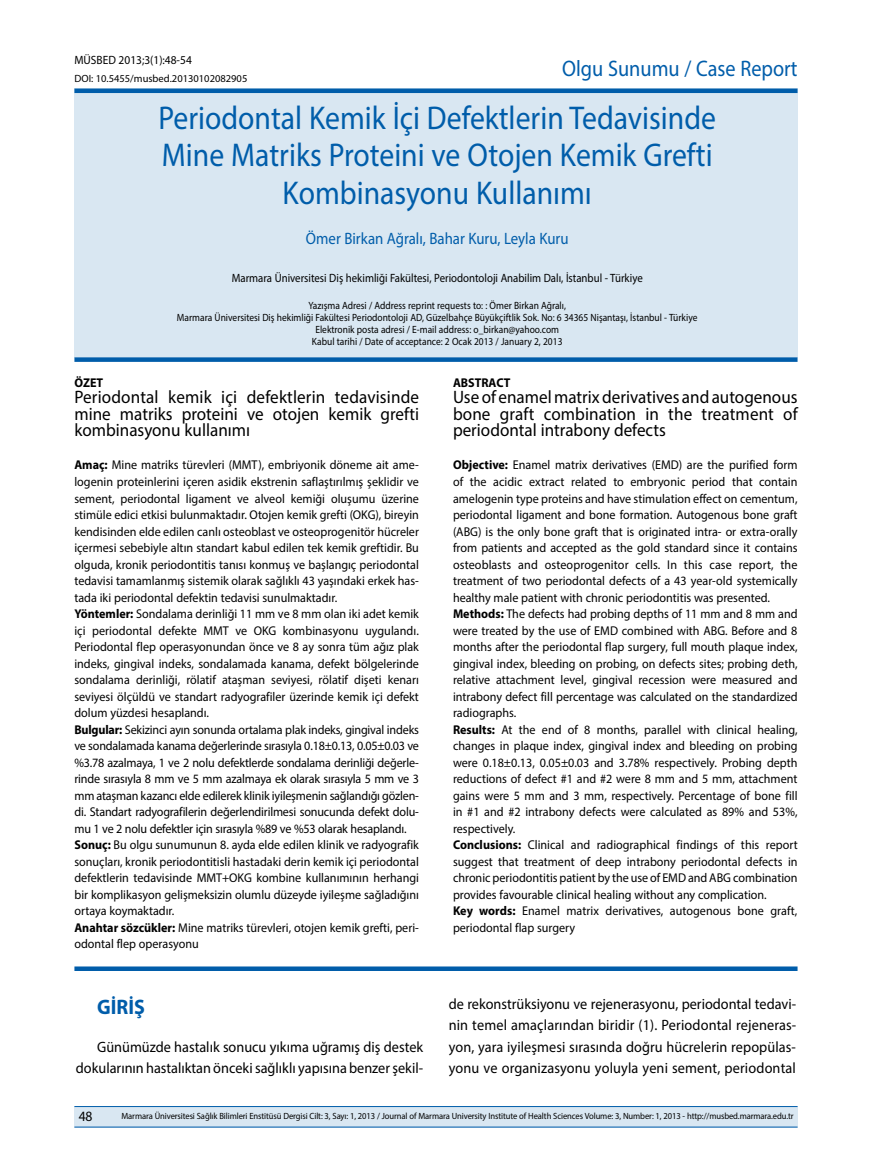
<style>
.page{position:relative;width:872px;height:1170px;background:#fff}
.page>*{position:absolute;margin:0;border:0;box-sizing:border-box;transform-origin:0 0}
.t1{font:33px/37.5px "Myriad Pro";color:#005daa;text-align:center;scale:.9 1}
.t2{font:22.5px "Myriad Pro";color:#005daa;scale:.9 1}
.t3{font:700 21px "Myriad Pro";color:#005daa;scale:.95 1}
.t4{font:18px/16.5px "Myriad Pro";color:#000;text-align:justify;scale:.95 1}
.t5{font:16.5px "Myriad Pro";color:#005daa;scale:.9 1}
.t6{font:15px/21.5px "Myriad Pro";color:#000;text-align:right;scale:.95 1}
.t7{font:14.25px "Myriad Pro";color:#000;scale:.95 1}
.t8{font:12.75px/16.5px "Myriad Pro";color:#000;scale:.95 1}
.t9{font:700 12.75px "Myriad Pro";color:#000;scale:.95 1}
.t10{font:12px "Myriad Pro";color:#000;scale:.9 1}
.t11{font:12px "Myriad Pro";color:#000;scale:.95 1}
.t12{font:10.5px/12px "Myriad Pro";color:#000;text-align:center;scale:.9 1}
.t13{font:10.5px "Myriad Pro";color:#000}
.t14{font:9px "Myriad Pro";letter-spacing:-.01em;color:#000;scale:.95 1}
.s1{font-weight:700}
</style>
<div class="page">
<div style="left:74px;top:1106px;width:723px;height:21px;background:#d9e7f2"></div>
<hr style="left:74px;top:1126px;width:723px;height:1px;background:#005daa">
<hr style="left:74px;top:1106px;width:723px;height:1px;background:#005daa">
<div style="left:74px;top:88px;width:723px;height:270px;background:#d9e7f2"></div>
<div style="left:74px;top:357px;width:723px;height:5px;background:#005daa"></div>
<svg style="left:74px;top:966px;width:723px;height:4px;background:#1f70b4"></svg>
<div style="left:74px;top:88px;width:723px;height:5px;background:#005daa"></div>
<p class="t11" style="left:74px;top:53px;width:125px">MÜSBED 2013;3(1):48-54</p>
<p class="t13" style="left:74px;top:72px;width:174px">DOI: 10.5455/musbed.20130102082905</p>
<h2 class="t2" style="left:562px;top:55px;width:263px">Olgu Sunumu / Case Report</h2>
<h1 class="t1" style="left:158px;top:98px;width:621px">Periodontal Kemik İçi Defektlerin Tedavisinde<br>Mine Matriks Proteini ve Otojen Kemik Grefti<br>Kombinasyonu Kullanımı</h1>
<p class="t5" style="left:306px;top:229px;width:293px">Ömer Birkan Ağralı, Bahar Kuru, Leyla Kuru</p>
<p class="t10" style="left:232px;top:270px;width:458px">Marmara Üniversitesi Diş hekimliği Fakültesi, Periodontoloji Anabilim Dalı, İstanbul - Türkiye</p>
<p class="t12" style="left:177px;top:299px;width:580px">Yazışma Adresi / Address reprint requests to: : Ömer Birkan Ağralı,<br>Marmara Üniversitesi Diş hekimliği Fakültesi Periodontoloji AD, Güzelbahçe Büyükçiftlik Sok. No: 6 34365 Nişantaşı, İstanbul - Türkiye Elektronik posta adresi / E-mail address: o_birkan@yahoo.com<br>Kabul tarihi / Date of acceptance: 2 Ocak 2013 / January 2, 2013</p>
<p class="t9" style="left:74px;top:374px;width:32px">ÖZET</p>
<h3 class="t4" style="left:74px;top:389px;width:364px">Periodontal kemik içi defektlerin tedavisinde mine matriks proteini ve otojen kemik grefti kombinasyonu kullanımı</h3>
<p class="t8" style="left:74px;top:456px;width:364px"><span class="s1">Amaç:</span> Mine matriks türevleri (MMT), embriyonik döneme ait ame&shy;logenin proteinlerini içeren asidik ekstrenin saflaştırılmış şeklidir ve sement, periodontal ligament ve alveol kemiği oluşumu üzerine stimüle edici etkisi bulunmaktadır. Otojen kemik grefti (OKG), bireyin kendisinden elde edilen canlı osteoblast ve osteoprogenitör hücreler içermesi sebebiyle altın standart kabul edilen tek kemik greftidir. Bu olguda, kronik periodontitis tanısı konmuş ve başlangıç periodontal tedavisi tamamlanmış sistemik olarak sağlıklı 43 yaşındaki erkek has&shy;tada iki periodontal defektin tedavisi sunulmaktadır.<br><span class="s1">Yöntemler:</span> Sondalama derinliği 11 mm ve 8 mm olan iki adet kemik içi periodontal defekte MMT ve OKG kombinasyonu uygulandı.<br>Periodontal flep operasyonundan önce ve 8 ay sonra tüm ağız plak indeks, gingival indeks, sondalamada kanama, defekt bölgelerinde sondalama derinliği, rölatif ataşman seviyesi, rölatif dişeti kenarı seviyesi ölçüldü ve standart radyografiler üzerinde kemik içi defekt dolum yüzdesi hesaplandı.<br><span class="s1">Bulgular:</span> Sekizinci ayın sonunda ortalama plak indeks, gingival indeks ve sondalamada kanama değerlerinde sırasıyla 0.18±0.13, 0.05±0.03 ve %3.78 azalmaya, 1 ve 2 nolu defektlerde sondalama derinliği değerle&shy;rinde sırasıyla 8 mm ve 5 mm azalmaya ek olarak sırasıyla 5 mm ve 3 mm ataşman kazancı elde edilerek klinik iyileşmenin sağlandığı gözlen&shy;di. Standart radyografilerin değerlendirilmesi sonucunda defekt dolu&shy;mu 1 ve 2 nolu defektler için sırasıyla %89 ve %53 olarak hesaplandı.<br><span class="s1">Sonuç:</span> Bu olgu sunumunun 8. ayda elde edilen klinik ve radyografik sonuçları, kronik periodontitisli hastadaki derin kemik içi periodontal defektlerin tedavisinde MMT+OKG kombine kullanımının herhangi bir komplikasyon gelişmeksizin olumlu düzeyde iyileşme sağladığını ortaya koymaktadır.<br><span class="s1">Anahtar sözcükler:</span> Mine matriks türevleri, otojen kemik grefti, peri&shy;odontal flep operasyonu</p>
<h3 class="t3" style="left:97px;top:992px;width:52px">GİRİŞ</h3>
<p class="t6" style="left:76px;top:1035px;width:367px">Günümüzde hastalık sonucu yıkıma uğramış diş destek dokularının hastalıktan önceki sağlıklı yapısına benzer şekil-</p>
<p class="t9" style="left:453px;top:374px;width:62px">ABSTRACT</p>
<h3 class="t4" style="left:453px;top:389px;width:364px">Use of enamel matrix derivatives and autogenous bone graft combination in the treatment of periodontal intrabony defects</h3>
<p class="t8" style="left:453px;top:456px;width:364px"><span class="s1">Objective:</span> Enamel matrix derivatives (EMD) are the purified form of the acidic extract related to embryonic period that contain amelogenin type proteins and have stimulation effect on cementum, periodontal ligament and bone formation. Autogenous bone graft (ABG) is the only bone graft that is originated intra- or extra-orally from patients and accepted as the gold standard since it contains osteoblasts and osteoprogenitor cells. In this case report, the treatment of two periodontal defects of a 43 year-old systemically healthy male patient with chronic periodontitis was presented.<br><span class="s1">Methods:</span> The defects had probing depths of 11 mm and 8 mm and were treated by the use of EMD combined with ABG. Before and 8 months after the periodontal flap surgery, full mouth plaque index, gingival index, bleeding on probing, on defects sites; probing deth, relative attachment level, gingival recession were measured and intrabony defect fill percentage was calculated on the standardized radiographs.<br><span class="s1">Results:</span> At the end of 8 months, parallel with clinical healing, changes in plaque index, gingival index and bleeding on probing were 0.18±0.13, 0.05±0.03 and 3.78% respectively. Probing depth reductions of defect #1 and #2 were 8 mm and 5 mm, attachment gains were 5 mm and 3 mm, respectively. Percentage of bone fill in #1 and #2 intrabony defects were calculated as 89% and 53%, respectively.<br><span class="s1">Conclusions:</span> Clinical and radiographical findings of this report suggest that treatment of deep intrabony periodontal defects in chronic periodontitis patient by the use of EMD and ABG combination provides favourable clinical healing without any complication.<br><span class="s1">Key words:</span> Enamel matrix derivatives, autogenous bone graft, periodontal flap surgery</p>
<p class="t6" style="left:449px;top:992px;width:367px;text-align:justify">de rekonstrüksiyonu ve rejenerasyonu, periodontal tedavi&shy;nin temel amaçlarından biridir (1). Periodontal rejeneras&shy;yon, yara iyileşmesi sırasında doğru hücrelerin repopülas&shy;yonu ve organizasyonu yoluyla yeni sement, periodontal</p>
<p class="t7" style="left:79px;top:1107px;width:16px">48</p>
<p class="t14" style="left:121px;top:1110px;width:709px">Marmara Üniversitesi Sağlık Bilimleri Enstitüsü Dergisi Cilt: 3, Sayı: 1, 2013 / Journal of Marmara University Institute of Health Sciences Volume: 3, Number: 1, 2013 - http://musbed.marmara.edu.tr</p>
</div>
